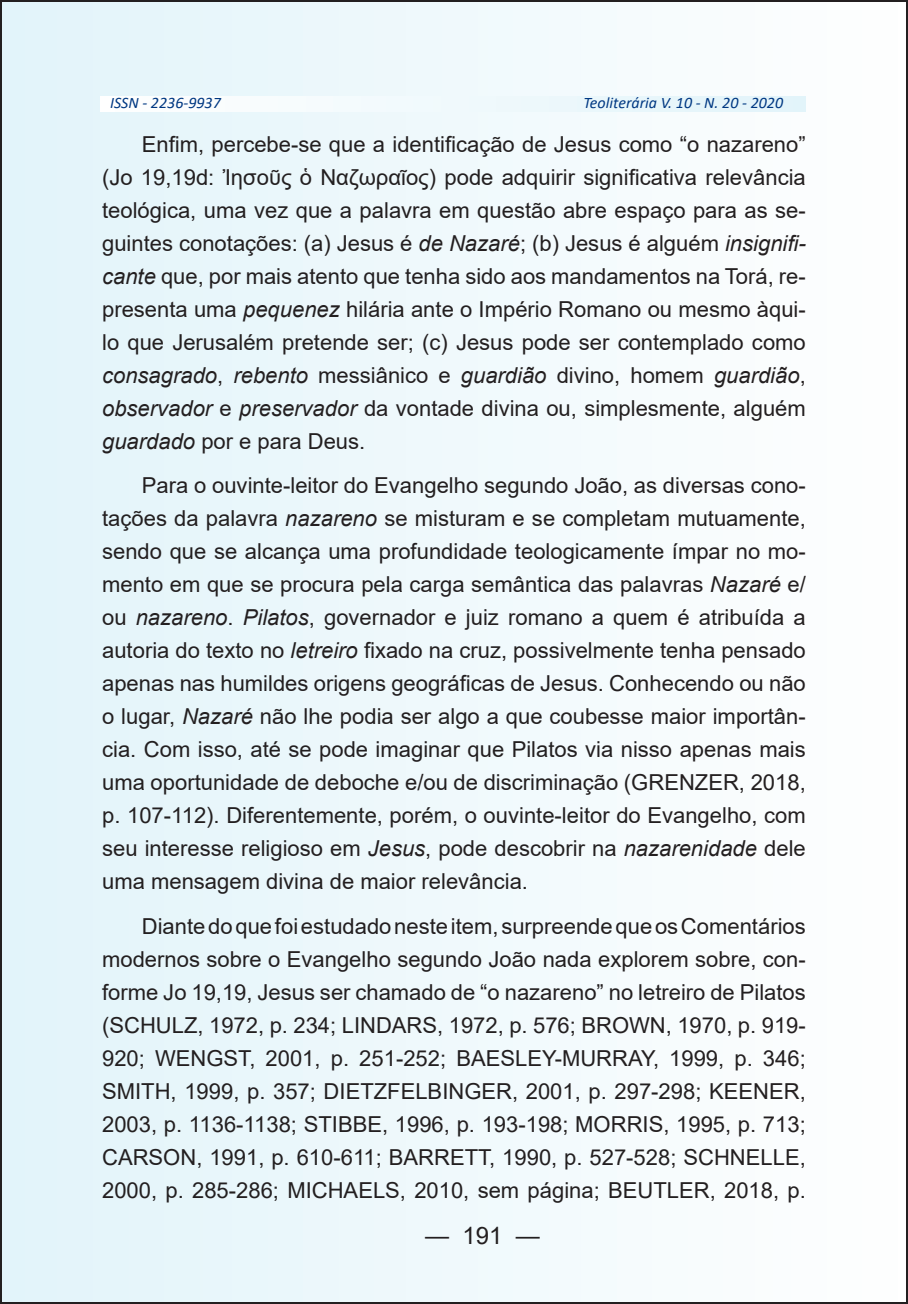
<style>
.page{position:relative;width:908px;height:1304px;background:#fff}
.page>*{position:absolute;margin:0;border:0;box-sizing:border-box;transform-origin:0 0}
.t1{font:24px "Arial";color:#231f20}
.t2{font:22px/33px "Arial";color:#231f20;text-align:justify}
.t3{font:italic 16px "Calibri";color:#003882}
.s1{font-style:italic}
</style>
<div class="page">
<div style="left:1px;top:1px;width:905px;height:1302px;background:linear-gradient(to right,#e2f4fa,#fefefe)"></div>
<svg style="left:100px;top:96px;width:705px;height:15px"></svg>
<p class="t3" style="left:110px;top:92px;width:112px">ISSN - 2236-9937</p>
<p class="t3" style="left:583px;top:92px;width:201px">Teoliterária V. 10 - N. 20 - 2020</p>
<p class="t2" style="left:102px;top:128px;width:705px;text-indent:40px">Enfim, percebe-se que a identificação de Jesus como “o nazareno” (Jo 19,19d: Ἰησοῦς ὁ Ναζωραῖος) pode adquirir significativa relevância teológica, uma vez que a palavra em questão abre espaço para as se&shy;guintes conotações: (a) Jesus é <span class="s1">de Nazaré</span>; (b) Jesus é alguém <span class="s1">insignifi&shy;cante</span> que, por mais atento que tenha sido aos mandamentos na Torá, re&shy;presenta uma <span class="s1">pequenez</span> hilária ante o Império Romano ou mesmo àqui&shy;lo que Jerusalém pretende ser; (c) Jesus pode ser contemplado como <span class="s1">consagrado</span>, <span class="s1">rebento</span> messiânico e <span class="s1">guardião</span> divino, homem <span class="s1">guardião</span>, <span class="s1">observador</span> e <span class="s1">preservador</span> da vontade divina ou, simplesmente, alguém <span class="s1">guardado</span> por e para Deus.</p>
<p class="t2" style="left:102px;top:469px;width:705px;text-indent:40px">Para o ouvinte-leitor do Evangelho segundo João, as diversas cono&shy;tações da palavra <span class="s1">nazareno</span> se misturam e se completam mutuamente, sendo que se alcança uma profundidade teologicamente ímpar no mo&shy;mento em que se procura pela carga semântica das palavras <span class="s1">Nazaré</span> e/ ou <span class="s1">nazareno</span>. <span class="s1">Pilatos</span>, governador e juiz romano a quem é atribuída a autoria do texto no <span class="s1">letreiro</span> fixado na cruz, possivelmente tenha pensado apenas nas humildes origens geográficas de Jesus. Conhecendo ou não o lugar, <span class="s1">Nazaré</span> não lhe podia ser algo a que coubesse maior importân&shy;cia. Com isso, até se pode imaginar que Pilatos via nisso apenas mais uma oportunidade de deboche e/ou de discriminação (GRENZER, 2018, p. 107-112). Diferentemente, porém, o ouvinte-leitor do Evangelho, com seu interesse religioso em <span class="s1">Jesus</span>, pode descobrir na <span class="s1">nazarenidade</span> dele uma mensagem divina de maior relevância.</p>
<p class="t2" style="left:102px;top:909px;width:705px;text-indent:40px">Diante do que foi estudado neste item, surpreende que os Comentários modernos sobre o Evangelho segundo João nada explorem sobre, con&shy;forme Jo 19,19, Jesus ser chamado de “o nazareno” no letreiro de Pilatos (SCHULZ, 1972, p. 234; LINDARS, 1972, p. 576; BROWN, 1970, p. 919- 920; WENGST, 2001, p. 251-252; BAESLEY-MURRAY, 1999, p. 346; SMITH, 1999, p. 357; DIETZFELBINGER, 2001, p. 297-298; KEENER, 2003, p. 1136-1138; STIBBE, 1996, p. 193-198; MORRIS, 1995, p. 713; CARSON, 1991, p. 610-611; BARRETT, 1990, p. 527-528; SCHNELLE, 2000, p. 285-286; MICHAELS, 2010, sem página; BEUTLER, 2018, p.</p>
<p class="t1" style="left:425px;top:1218px;width:116px">— 191 —</p>
</div>
